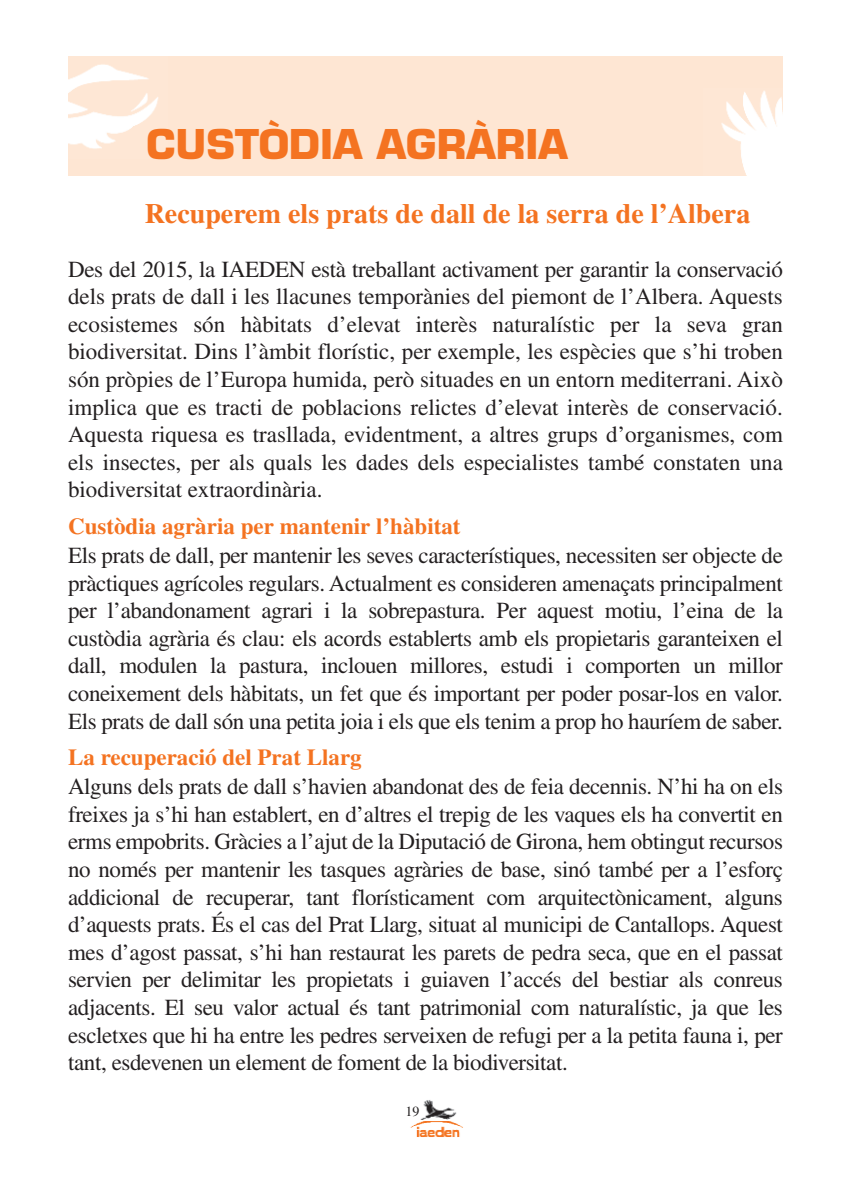
<style>
.page{position:relative;width:851px;height:1191px;background:#fff}
.page>*{position:absolute;margin:0;border:0;box-sizing:border-box;transform-origin:0 0}
.t1{font:700 40px "Eurostile LT Std";color:#f47321}
.t2{font:700 28px "Times LT Std";color:#f47321}
.t3{font:23px/27.6px "Times LT Std";letter-spacing:-.015em;color:#231f20;text-align:justify}
.t4{font:700 23px "Times LT Std";color:#f47321}
.t5{font:14px "Times LT Std";color:#231f20}
</style>
<div class="page">
<div style="left:68px;top:57px;width:714px;height:119px;background:#fee6d3"></div>
<img style="left:68px;top:64px;width:91px;height:85px">
<img style="left:721px;top:90px;width:61px;height:86px">
<img style="left:410px;top:1121px;width:53px;height:16px">
<svg style="left:420px;top:1100px;width:37px;height:20px"></svg>
<h1 class="t1" style="left:146px;top:129px;width:423px">CUSTÒDIA AGRÀRIA</h1>
<p class="t2" style="left:145px;top:204px;width:607px">Recuperem els prats de dall de la serra de l’Albera</p>
<p class="t3" style="left:68px;top:257px;width:716px">Des del 2015, la IAEDEN està treballant activament per garantir la conservació dels prats de dall i les llacunes temporànies del piemont de l’Albera. Aquests ecosistemes són hàbitats d’elevat interès naturalístic per la seva gran biodiversitat. Dins l’àmbit florístic, per exemple, les espècies que s’hi troben són pròpies de l’Europa humida, però situades en un entorn mediterrani. Això implica que es tracti de poblacions relictes d’elevat interès de conservació.<br>Aquesta riquesa es trasllada, evidentment, a altres grups d’organismes, com els insectes, per als quals les dades dels especialistes també constaten una biodiversitat extraordinària.</p>
<p class="t4" style="left:68px;top:518px;width:394px">Custòdia agrària per mantenir l’hàbitat</p>
<p class="t3" style="left:68px;top:544px;width:716px">Els prats de dall, per mantenir les seves característiques, necessiten ser objecte de pràctiques agrícoles regulars. Actualment es consideren amenaçats principalment per l’abandonament agrari i la sobrepastura. Per aquest motiu, l’eina de la custòdia agrària és clau: els acords establerts amb els propietaris garanteixen el dall, modulen la pastura, inclouen millores, estudi i comporten un millor coneixement dels hàbitats, un fet que és important per poder posar-los en valor.<br>Els prats de dall són una petita joia i els que els tenim a prop ho hauríem de saber.</p>
<p class="t4" style="left:68px;top:749px;width:295px">La recuperació del Prat Llarg</p>
<p class="t3" style="left:68px;top:775px;width:716px">Alguns dels prats de dall s’havien abandonat des de feia decennis. N’hi ha on els freixes ja s’hi han establert, en d’altres el trepig de les vaques els ha convertit en erms empobrits. Gràcies a l’ajut de la Diputació de Girona, hem obtingut recursos no només per mantenir les tasques agràries de base, sinó també per a l’esforç addicional de recuperar, tant florísticament com arquitectònicament, alguns d’aquests prats. És el cas del Prat Llarg, situat al municipi de Cantallops. Aquest mes d’agost passat, s’hi han restaurat les parets de pedra seca, que en el passat servien per delimitar les propietats i guiaven l’accés del bestiar als conreus adjacents. El seu valor actual és tant patrimonial com naturalístic, ja que les escletxes que hi ha entre les pedres serveixen de refugi per a la petita fauna i, per tant, esdevenen un element de foment de la biodiversitat.</p>
<p class="t5" style="left:405px;top:1106px;width:15px">19</p>
</div>
